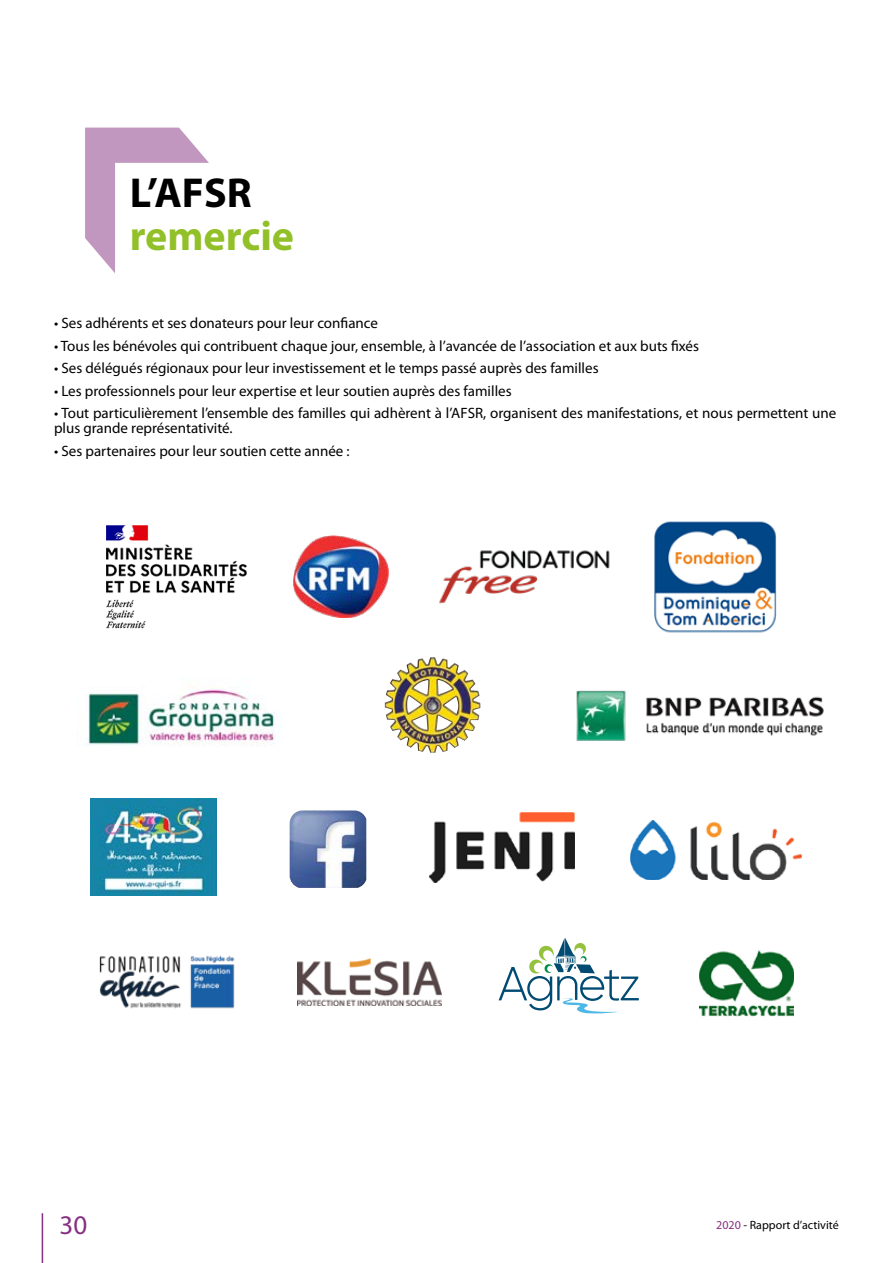
<style>
.page{position:relative;width:893px;height:1263px;background:#fff}
.page>*{position:absolute;margin:0;border:0;box-sizing:border-box;transform-origin:0 0}
.t1{font:700 42px "Myriad Pro";color:#92c029}
.t2{font:700 42px "Myriad Pro";color:#000}
.t3{font:27px "Myriad Pro";color:#853080}
.t4{font:15px/15px "Myriad Pro";color:#000}
.t5{font:12px "Myriad Pro";color:#000}
.s1{color:#853080}
</style>
<div class="page">
<hr style="left:42px;top:1213px;width:1px;height:50px;background:#853080">
<svg style="left:85px;top:128px;width:124px;height:145px"></svg>
<img style="left:293px;top:536px;width:95px;height:81px">
<img style="left:90px;top:798px;width:127px;height:98px">
<img style="left:439px;top:550px;width:171px;height:54px">
<img style="left:576px;top:690px;width:248px;height:51px">
<img style="left:85px;top:686px;width:190px;height:60px">
<img style="left:655px;top:521px;width:122px;height:112px">
<img style="left:99px;top:955px;width:136px;height:54px">
<img style="left:430px;top:812px;width:144px;height:71px">
<img style="left:699px;top:950px;width:94px;height:67px">
<img style="left:106px;top:524px;width:141px;height:105px">
<img style="left:630px;top:820px;width:172px;height:59px">
<img style="left:298px;top:959px;width:144px;height:47px">
<img style="left:385px;top:657px;width:95px;height:96px">
<img style="left:290px;top:810px;width:76px;height:78px">
<svg style="left:499px;top:938px;width:140px;height:75px"></svg>
<h1 class="t2" style="left:130px;top:165px;width:123px">L’AFSR</h1>
<h1 class="t1" style="left:130px;top:209px;width:166px">remercie</h1>
<p class="t4" style="left:54px;top:315px;width:326px">• Ses adhérents et ses donateurs pour leur confiance</p>
<p class="t4" style="left:54px;top:338px;width:647px">• Tous les bénévoles qui contribuent chaque jour, ensemble, à l’avancée de l’association et aux buts fixés</p>
<p class="t4" style="left:54px;top:360px;width:546px">• Ses délégués régionaux pour leur investissement et le temps passé auprès des familles</p>
<p class="t4" style="left:54px;top:383px;width:459px">• Les professionnels pour leur expertise et leur soutien auprès des familles</p>
<p class="t4" style="left:54px;top:405px;width:784px">• Tout particulièrement l’ensemble des familles qui adhèrent à l’AFSR, organisent des manifestations, et nous permettent une plus grande représentativité.</p>
<p class="t4" style="left:54px;top:443px;width:297px">• Ses partenaires pour leur soutien cette année :</p>
<h2 class="t3" style="left:60px;top:1208px;width:29px">30</h2>
<p class="t5" style="left:716px;top:1218px;width:124px"><span class="s1">2020</span> - Rapport d’activité</p>
</div>
